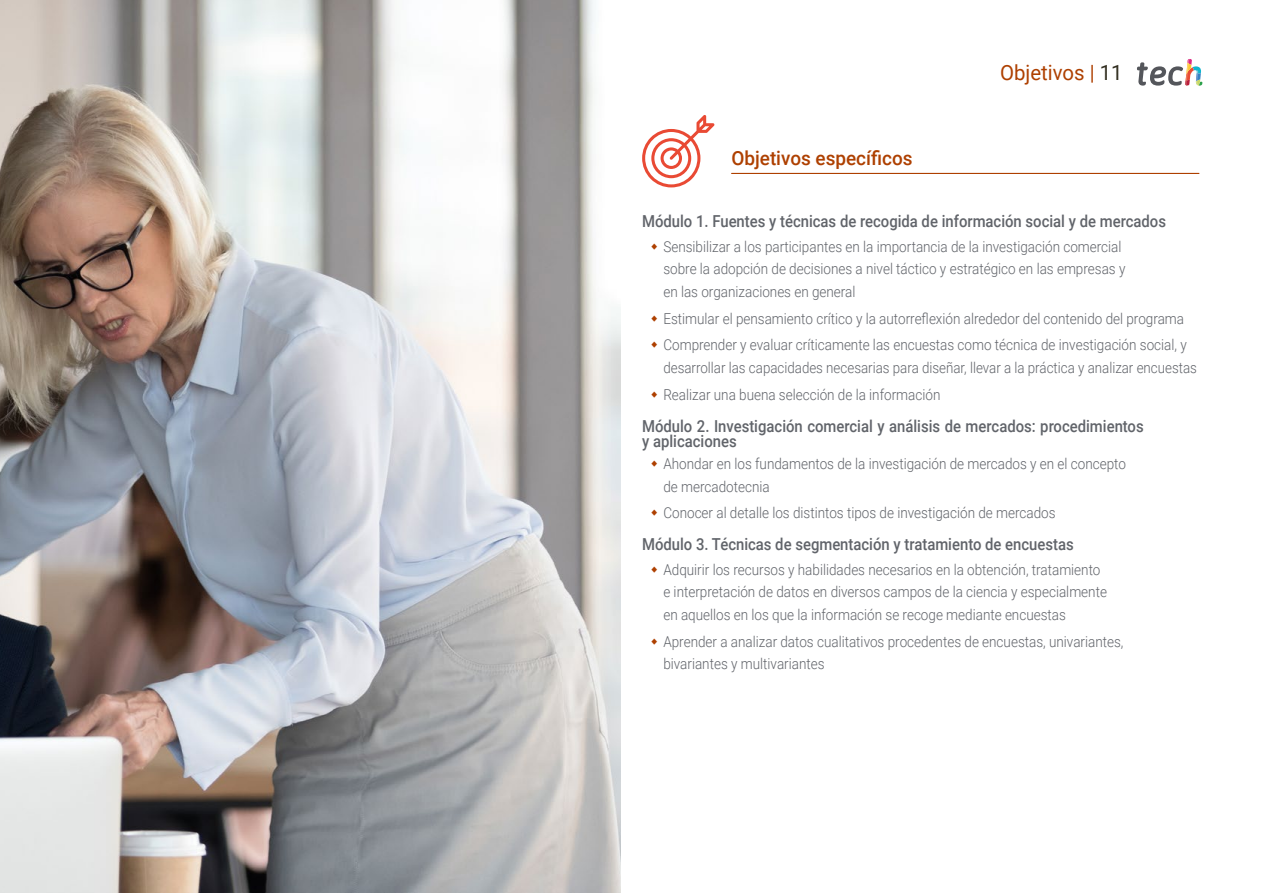
<style>
.page{position:relative;width:1263px;height:893px;background:#fff}
.page>*{position:absolute;margin:0;border:0;box-sizing:border-box;transform-origin:0 0}
.t1{font:21px "Roboto";color:#ae4000}
.t2{font:500 19.5px "Roboto";color:#ae4000}
.t3{font:500 16.5px/15px "Roboto";color:#61646a;scale:.9 1}
.t4{font:300 15px/22.5px "Roboto";color:#61646a;scale:.9 1}
.t5{font:300 15px/26.7px "Roboto";color:#61646a;scale:.89 1}
.s1{color:#312e20}
</style>
<div class="page">
<svg style="left:642px;top:115px;width:72px;height:72px"></svg>
<hr style="left:731px;top:173px;width:468px;height:1px;background:#ae4000">
<svg style="left:1137px;top:59px;width:65px;height:27px"></svg>
<img style="left:0;top:0;width:621px;height:893px">
<h2 class="t2" style="left:731px;top:144px;width:183px">Objetivos específicos</h2>
<h1 class="t1" style="left:1000px;top:57px;width:124px">Objetivos | <span class="s1">11</span></h1>
<p class="t3" style="left:642px;top:213px;width:584px">Módulo 1. Fuentes y técnicas de recogida de información social y de mercados</p>
<p class="t4" style="left:663px;top:235px;width:515px">Sensibilizar a los participantes en la importancia de la investigación comercial sobre la adopción de decisiones a nivel táctico y estratégico en las empresas y en las organizaciones en general</p>
<p class="t4" style="left:663px;top:304px;width:583px;line-height:26.7px">Estimular el pensamiento crítico y la autorreflexión alrededor del contenido del programa<br>Comprender y evaluar críticamente las encuestas como técnica de investigación social, y</p>
<p class="t5" style="left:663px;top:353px;width:601px">desarrollar las capacidades necesarias para diseñar, llevar a la práctica y analizar encuestas<br>Realizar una buena selección de la información</p>
<p class="t3" style="left:642px;top:418px;width:559px">Módulo 2. Investigación comercial y análisis de mercados: procedimientos y aplicaciones</p>
<p class="t4" style="left:663px;top:452px;width:515px">Ahondar en los fundamentos de la investigación de mercados y en el concepto de mercadotecnia</p>
<p class="t4" style="left:663px;top:501px;width:437px">Conocer al detalle los distintos tipos de investigación de mercados</p>
<p class="t3" style="left:642px;top:536px;width:481px">Módulo 3. Técnicas de segmentación y tratamiento de encuestas</p>
<p class="t4" style="left:663px;top:558px;width:494px">Adquirir los recursos y habilidades necesarios en la obtención, tratamiento e interpretación de datos en diversos campos de la ciencia y especialmente en aquellos en los que la información se recoge mediante encuestas</p>
<p class="t4" style="left:663px;top:629px;width:513px">Aprender a analizar datos cualitativos procedentes de encuestas, univariantes, bivariantes y multivariantes</p>
</div>
